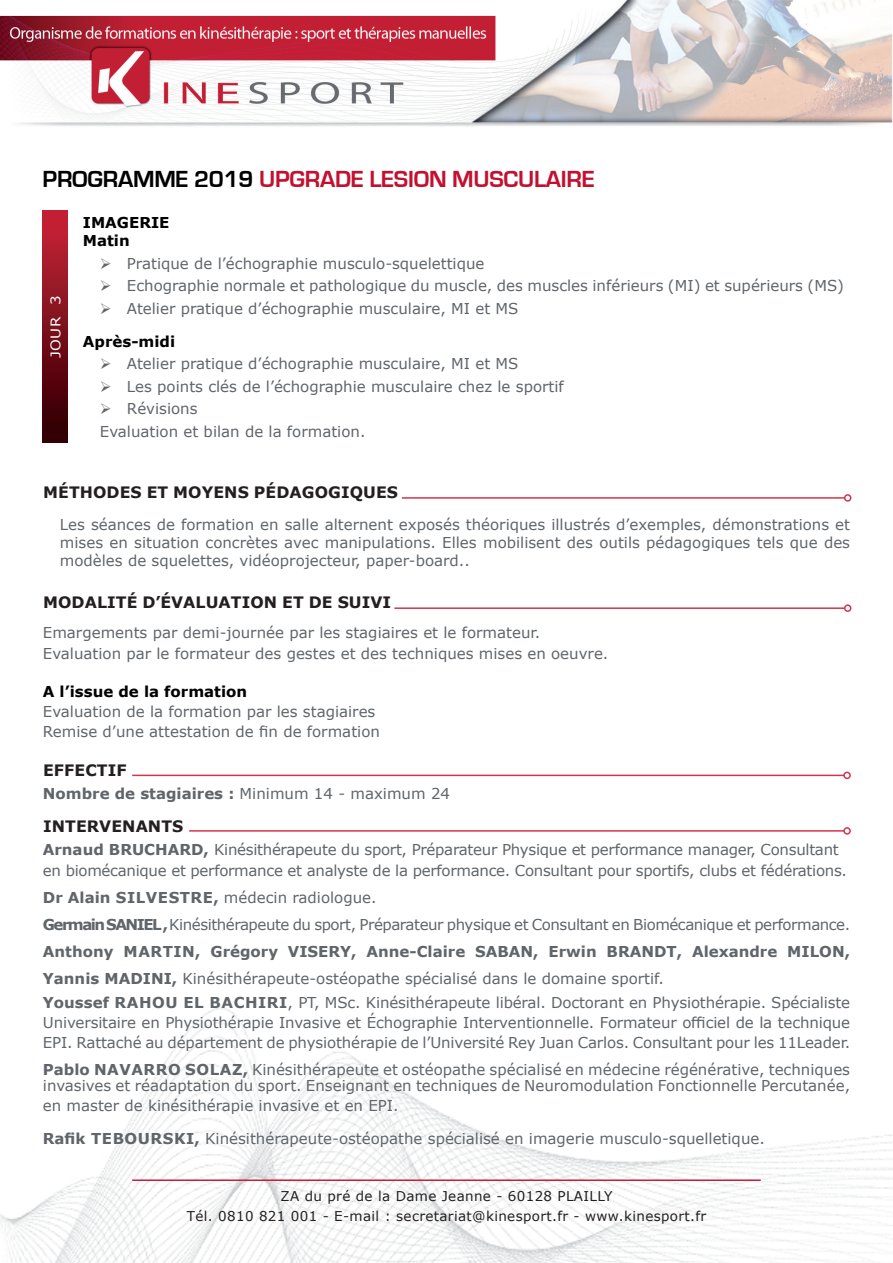
<style>
.page{position:relative;width:893px;height:1263px;background:#fff}
.page>*{position:absolute;margin:0;border:0;box-sizing:border-box;transform-origin:0 0}
.t1{font:700 24px "Eurostile";letter-spacing:-.01em;color:#000}
.t2{font:700 24px "Eurostile";letter-spacing:-.01em;color:#c3102f}
.t3{font:700 15.75px "Verdana";letter-spacing:.005em;color:#231f20}
.t4{font:15px/20.2px "Verdana";color:#60656a}
.t5{font:15px/20.2px "Verdana";letter-spacing:-.02em;color:#60656a}
.t6{font:700 15px/27px "Verdana";color:#60656a}
.t7{font:15px/27px "Verdana";letter-spacing:-.03em;color:#60656a}
.t8{font:700 15px/18px "Verdana";color:#000}
.t9{font:13.5px/19.5px "Verdana";letter-spacing:.025em;color:#231f20;text-align:center}
.t10{font:13.35px "Verdana";color:#fff;scale:1.12 1}
.s1{color:#c3102f}
.s2{font-weight:400}
.s3{font-weight:700}
</style>
<div class="page">
<img style="left:0;top:1007px;width:893px;height:256px">
<img style="left:0;top:0;width:893px;height:127px">
<div style="left:42px;top:211px;width:25px;height:232px;background:linear-gradient(to bottom,#cc2438,#2c0000)"></div>
<hr style="left:132px;top:1179px;width:629px;height:2px;background:#c31f3b">
<hr style="left:402px;top:497px;width:443px;height:2px;background:#d33449">
<div style="left:844px;top:494px;width:7px;height:8px;border:2px solid #d33449;border-radius:50%"></div>
<hr style="left:394px;top:607px;width:451px;height:2px;background:#d33449">
<div style="left:844px;top:604px;width:7px;height:8px;border:2px solid #d33449;border-radius:50%"></div>
<hr style="left:132px;top:775px;width:712px;height:1px;background:#d33449">
<div style="left:843px;top:772px;width:8px;height:7px;border:2px solid #d33449;border-radius:50%"></div>
<hr style="left:189px;top:830px;width:655px;height:2px;background:#d33449">
<div style="left:843px;top:827px;width:8px;height:8px;border:2px solid #d33449;border-radius:50%"></div>
<h1 class="t1" style="left:43px;top:166px;width:263px">PROGRAMME 2019 <span class="s1">UPGRA</span></h1>
<h1 class="t2" style="left:335px;top:166px;width:246px">DE LESION MUSCULAIRE</h1>
<p class="t10" style="left:46px;top:358px;width:58px;rotate:-90deg">JOUR 3</p>
<p class="t8" style="left:83px;top:214px;width:48px">IMAGERIE<br>Matin</p>
<p class="t4" style="left:100px;top:253px;width:386px">➢ Pratique de l’échographie musculo-squelettique</p>
<p class="t4" style="left:100px;top:276px;width:746px">➢ Echographie normale et pathologique du muscle, des muscles inférieurs (MI) et supérieurs (MS)</p>
<p class="t4" style="left:100px;top:298px;width:420px">➢ Atelier pratique d’échographie musculaire, MI et MS</p>
<p class="t8" style="left:83px;top:332px;width:94px">Après-midi</p>
<p class="t4" style="left:100px;top:354px;width:420px">➢ Atelier pratique d’échographie musculaire, MI et MS</p>
<p class="t4" style="left:100px;top:376px;width:465px">➢ Les points clés de l’échographie musculaire chez le sportif</p>
<p class="t4" style="left:100px;top:397px;width:267px;line-height:22.5px">➢ Révisions<br>Evaluation et bilan de la formation.</p>
<p class="t3" style="left:43px;top:481px;width:356px">M éthodes et moyens pédagogiques</p>
<p class="t4" style="left:60px;top:515px;width:792px;line-height:18px;text-align:justify">Les séances de formation en salle alternent exposés théoriques illustrés d’exemples, démonstrations et mises en situation concrètes avec manipulations. Elles mobilisent des outils pédagogiques tels que des modèles de squelettes, vidéoprojecteur, paper-board..</p>
<p class="t3" style="left:43px;top:591px;width:350px">Mo dalité d’évaluatio n et de suivi</p>
<p class="t4" style="left:43px;top:622px;width:567px">Emargements par demi-journée par les stagiaires et le formateur.<br>Evaluation par le formateur des gestes et des techniques mises en oeuvre.</p>
<p class="t8" style="left:43px;top:682px;width:206px">A l’issue de la formation</p>
<p class="t4" style="left:43px;top:701px;width:339px">Evaluation de la formation par les stagiaires<br>Remise d’une attestation de fin de formation</p>
<p class="t3" style="left:43px;top:759px;width:85px">Effectif</p>
<p class="t6" style="left:43px;top:780px;width:409px">Nombre de stagiaires : <span class="s2">Minimum 14 - maximum 24</span></p>
<p class="t3" style="left:43px;top:815px;width:142px">Intervenants</p>
<p class="t6" style="left:43px;top:836px;width:79px">Arnaud BRUCHARD</p>
<p class="t5" style="left:43px;top:839px;width:806px;text-indent:161px"><span class="s3">,</span> Kinésithérapeute du sport, Préparateur Physique et performance manager, Consultant en biomécanique et performance et analyste de la performance. Consultant pour sportifs, clubs et fédérations.</p>
<p class="t6" style="left:43px;top:883px;width:335px">Dr Alain Silvestre, <span class="s2">médecin radiologue.<br></span>Germain SANIEL</p>
<p class="t7" style="left:43px;top:910px;width:809px;text-indent:120px"><span class="s3">,</span> Kinésithérapeute du sport, Préparateur physique et Consultant en Biomécanique et performance.<br><span class="s3">Anthony Martin, Grégory VISERY</span></p>
<p class="t6" style="left:351px;top:937px;width:137px">, Anne-Claire SABAN</p>
<p class="t6" style="left:533px;top:937px;width:86px">, Erwin BRANDT</p>
<p class="t6" style="left:677px;top:937px;width:122px">, Alexandre MIL</p>
<p class="t6" style="left:819px;top:937px;width:32px">ON,</p>
<p class="t4" style="left:43px;top:966px;width:809px;line-height:24px;text-indent:129px"><span class="s3">,</span> Kinésithérapeute-ostéopathe spécialisé dans le domaine sportif.<br><span class="s3">Youssef Raho u E l Bachiri</span>, PT, MSc. Kinésithérapeute libéral. Doctorant en Physiothérapie. Spécialiste</p>
<p class="t4" style="left:43px;top:1012px;width:809px">Universitaire en Physiothérapie Invasive et Échographie Interventionnelle. Formateur officiel de la technique<br>EPI. Rattaché au département de physiothérapie de l’Université Rey Juan Carlos. Consultant pour les 11Leader.</p>
<p class="t4" style="left:43px;top:1061px;width:809px;line-height:16.2px"><span class="s3">Pablo Navarro So laz,</span> Kinésithérapeute et ostéopathe spécialisé en médecine régénérative, techniques invasives et réadaptation du sport. Enseignant en techniques de Neuromodulation Fonctionnelle Percutanée,</p>
<p class="t4" style="left:43px;top:1096px;width:357px">en master de kinésithérapie invasive et en EPI.</p>
<p class="t6" style="left:43px;top:1125px;width:60px">Rafik TEB</p>
<p class="t6" style="left:125px;top:1125px;width:26px">OURS</p>
<p class="t4" style="left:174px;top:1129px;width:592px"><span class="s3">KI,</span> Kinésithérapeute-ostéopathe spécialisé en imagerie musculo-squelletique.</p>
<p class="t6" style="left:43px;top:964px;width:74px">Yannis MADINI</p>
<p class="t9" style="left:187px;top:1186px;width:521px">ZA du pré de la Dame Jeanne - 60128 PLAILLY<br>Tél. 0810 821 001 - E-mail : secretariat@kinesport.fr - www.kinesport.fr</p>
</div>
